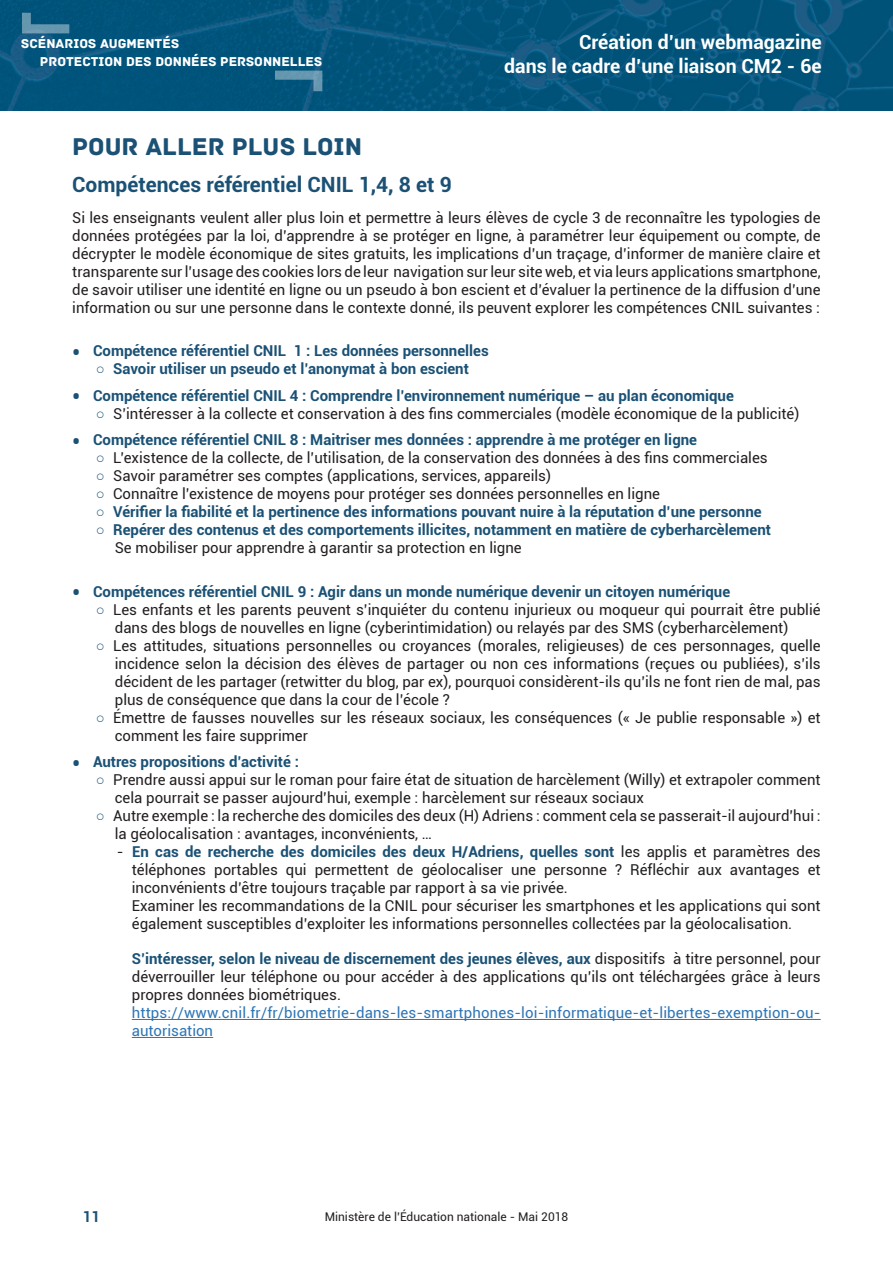
<style>
.page{position:relative;width:893px;height:1263px;background:#fff}
.page>*{position:absolute;margin:0;border:0;box-sizing:border-box;transform-origin:0 0}
.Titre_1{font:25.5px "Archive";color:#1a5175}
.Titre_2{font:700 21px "Roboto";color:#1a5175}
.t1{font:700 19.5px/23.4px "Roboto";color:#fff;text-align:right}
.t2{font:15px/18px "Roboto";color:#231f20}
.t3{font:700 15px "Roboto";color:#1a5175}
.t4{font:15px/18px "Roboto";letter-spacing:.01em;color:#2e75b5}
.t5{font:13.5px/18px "Archive";color:#fff}
.t6{font:12px "Roboto";color:#231f20}
.s1{font-size:22.5px}
.s2{font-family:"Arial";font-weight:400}
.s3{font-family:"Arial";color:#1a5175}
.s4{font-weight:700;color:#1a5175}
</style>
<div class="page">
<img style="left:0;top:0;width:893px;height:111px">
<svg style="left:275px;top:71px;width:47px;height:20px"></svg>
<svg style="left:22px;top:13px;width:47px;height:20px"></svg>
<hr style="left:132px;top:1019px;width:689px;height:1px;background:#2e75b5">
<hr style="left:132px;top:1037px;width:81px;height:1px;background:#2e75b5">
<p class="t5" style="left:40px;top:35px;width:284px;text-indent:-19px">SCÉNARIOS AUGMENTÉS<br>PROTECTION DES DONNÉES PERSONNELLES</p>
<h3 class="t1" style="left:504px;top:30px;width:319px">Création d’un webmagazine<br>dans le cadre d’une liaison CM2 - 6e</h3>
<h1 class="Titre_1" style="left:72px;top:132px;width:292px">POUR ALLER PLUS LOIN</h1>
<h2 class="Titre_2" style="left:72px;top:170px;width:381px">Compétences référentiel CNIL 1,4, 8 et 9</h2>
<p class="t2" style="left:72px;top:208px;width:750px;text-align:justify">Si les enseignants veulent aller plus loin et permettre à leurs élèves de cycle 3 de reconnaître les typologies de données protégées par la loi, d’apprendre à se protéger en ligne, à paramétrer leur équipement ou compte, de décrypter le modèle économique de sites gratuits, les implications d’un traçage, d’informer de manière claire et transparente sur l’usage des cookies lors de leur navigation sur leur site web, et via leurs applications smartphone, de savoir utiliser une identité en ligne ou un pseudo à bon escient et d’évaluer la pertinence de la diffusion d’une information ou sur une personne dans le contexte donné, ils peuvent explorer les compétences CNIL suivantes :</p>
<p class="t3" style="left:72px;top:340px;width:418px"><span class="s1">•</span> Compétence référentiel CNIL 1 : Les données personnelles</p>
<p class="t3" style="left:96px;top:358px;width:375px"><span class="s2">○</span> Savoir utiliser un pseudo et l’anonymat à bon escient</p>
<p class="t3" style="left:72px;top:385px;width:663px"><span class="s1">•</span> Compétence référentiel CNIL 4 : Comprendre l’environnement numérique – au plan économique</p>
<p class="t2" style="left:96px;top:404px;width:705px"><span class="s3">○</span> S’intéresser à la collecte et conservation à des fins commerciales (modèle économique de la publicité)</p>
<p class="t3" style="left:72px;top:429px;width:626px"><span class="s1">•</span> Compétence référentiel CNIL 8 : Maitriser mes données : apprendre à me protéger en ligne</p>
<p class="t2" style="left:96px;top:448px;width:674px"><span class="s3">○</span> L’existence de la collecte, de l’utilisation, de la conservation des données à des fins commerciales</p>
<p class="t2" style="left:96px;top:466px;width:457px"><span class="s3">○</span> Savoir paramétrer ses comptes (applications, services, appareils)</p>
<p class="t2" style="left:96px;top:484px;width:566px"><span class="s3">○</span> Connaître l’existence de moyens pour protéger ses données personnelles en ligne</p>
<p class="t3" style="left:96px;top:501px;width:668px"><span class="s2">○</span> Vérifier la fiabilité et la pertinence des informations pouvant nuire à la réputation d’une personne</p>
<p class="t3" style="left:96px;top:519px;width:677px"><span class="s2">○</span> Repérer des contenus et des comportements illicites, notamment en matière de cyberharcèlement</p>
<p class="t2" style="left:115px;top:538px;width:408px">Se mobiliser pour apprendre à garantir sa protection en ligne</p>
<p class="t3" style="left:72px;top:581px;width:659px"><span class="s1">•</span> Compétences référentiel CNIL 9 : Agir dans un monde numérique devenir un citoyen numérique</p>
<p class="t2" style="left:115px;top:600px;width:707px;text-indent:-19px"><span class="s3">○</span> Les enfants et les parents peuvent s’inquiéter du contenu injurieux ou moqueur qui pourrait être publié dans des blogs de nouvelles en ligne (cyberintimidation) ou relayés par des SMS (cyberharcèlement)</p>
<p class="t2" style="left:115px;top:636px;width:707px;text-align:justify;text-indent:-19px"><span class="s3">○</span> Les attitudes, situations personnelles ou croyances (morales, religieuses) de ces personnages, quelle incidence selon la décision des élèves de partager ou non ces informations (reçues ou publiées), s’ils décident de les partager (retwitter du blog, par ex), pourquoi considèrent-ils qu’ils ne font rien de mal, pas plus de conséquence que dans la cour de l’école ?</p>
<p class="t2" style="left:115px;top:708px;width:707px;text-indent:-19px"><span class="s3">○</span> Émettre de fausses nouvelles sur les réseaux sociaux, les conséquences (« Je publie responsable ») et comment les faire supprimer</p>
<p class="t3" style="left:72px;top:751px;width:228px"><span class="s1">•</span> Autres propositions d’activité :</p>
<p class="t2" style="left:115px;top:770px;width:707px;text-indent:-19px"><span class="s3">○</span> Prendre aussi appui sur le roman pour faire état de situation de harcèlement (Willy) et extrapoler comment cela pourrait se passer aujourd’hui, exemple : harcèlement sur réseaux sociaux</p>
<p class="t2" style="left:115px;top:806px;width:707px;text-indent:-19px"><span class="s3">○</span> Autre exemple : la recherche des domiciles des deux (H) Adriens : comment cela se passerait-il aujourd’hui : la géolocalisation : avantages, inconvénients, …</p>
<p class="t2" style="left:132px;top:842px;width:690px;text-align:justify;text-indent:-15px">- <span class="s4">En cas de recherche des domiciles des deux H/Adriens, quelles sont</span> les applis et paramètres des téléphones portables qui permettent de géolocaliser une personne ? Réfléchir aux avantages et inconvénients d’être toujours traçable par rapport à sa vie privée.</p>
<p class="t2" style="left:132px;top:896px;width:690px">Examiner les recommandations de la CNIL pour sécuriser les smartphones et les applications qui sont également susceptibles d’exploiter les informations personnelles collectées par la géolocalisation.</p>
<p class="t2" style="left:132px;top:949px;width:690px;text-align:justify"><span class="s4">S’intéresser, selon le niveau de discernement des jeunes élèves, aux</span> dispositifs à titre personnel, pour déverrouiller leur téléphone ou pour accéder à des applications qu’ils ont téléchargées grâce à leurs propres données biométriques.</p>
<p class="t4" style="left:132px;top:1003px;width:690px">https://www.cnil.fr/fr/biometrie-dans-les-smartphones-loi-informatique-et-libertes-exemption-ou&shy;autorisation</p>
<p class="t3" style="left:83px;top:1206px;width:19px">11</p>
<p class="t6" style="left:325px;top:1208px;width:245px">Ministère de l’Éducation nationale - Mai 2018</p>
</div>
